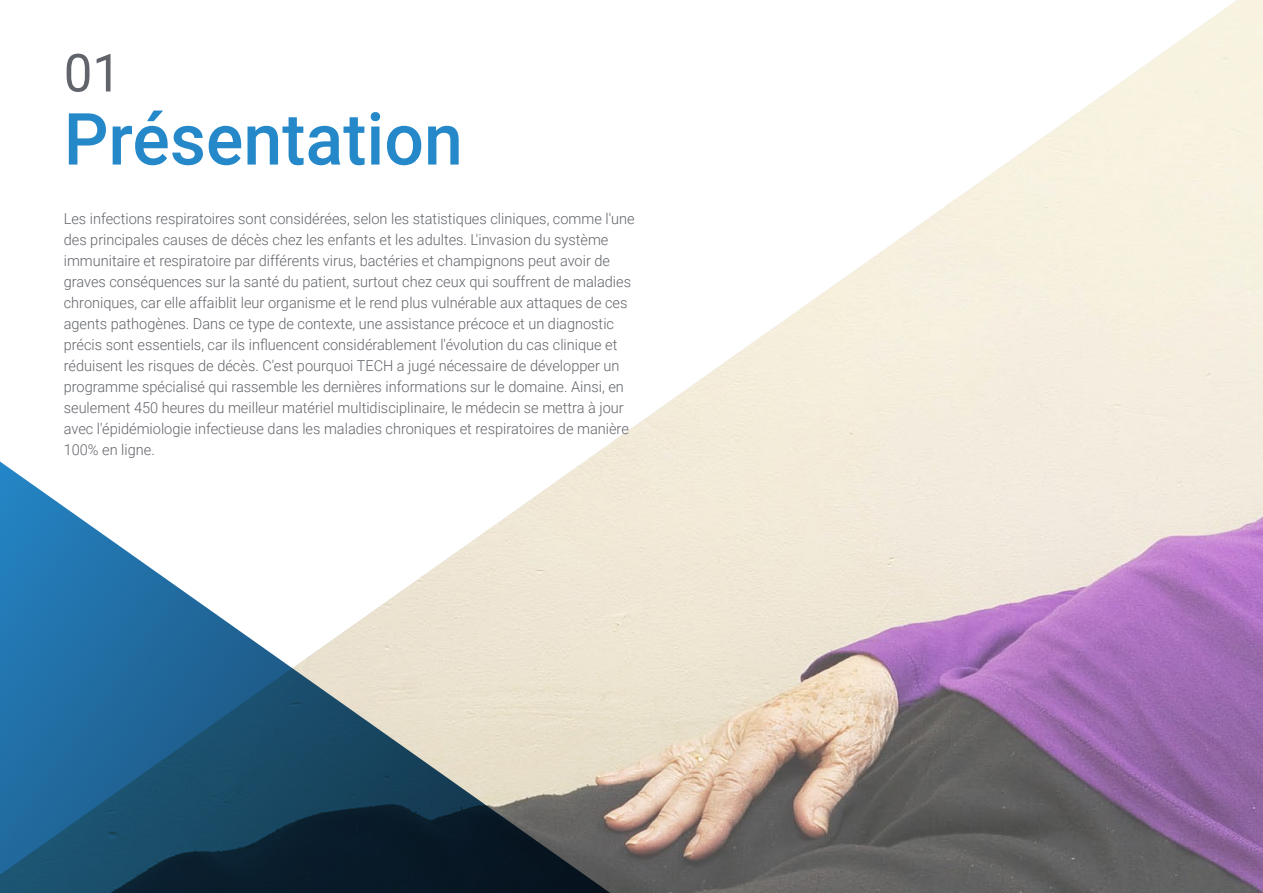
<style>
.page{position:relative;width:1263px;height:893px;background:#fff}
.page>*{position:absolute;margin:0;border:0;box-sizing:border-box;transform-origin:0 0}
.t1{font:500 72px "Roboto";color:#2488c9}
.t2{font:52.5px "Roboto";color:#61646a}
.t3{font:300 15px/21px "Roboto";color:#61646a}
</style>
<div class="page">
<img style="left:607px;top:0;width:656px;height:893px">
<svg style="left:0;top:446px;width:640px;height:447px"></svg>
<h2 class="t2" style="left:64px;top:36px;width:59px">01</h2>
<h1 class="t1" style="left:64px;top:89px;width:401px">Présentation</h1>
<p class="t3" style="left:64px;top:207px;width:572px">Les infections respiratoires sont considérées, selon les statistiques cliniques, comme l'une des principales causes de décès chez les enfants et les adultes. L'invasion du système immunitaire et respiratoire par différents virus, bactéries et champignons peut avoir de graves conséquences sur la santé du patient, surtout chez ceux qui souffrent de maladies chroniques, car elle affaiblit leur organisme et le rend plus vulnérable aux attaques de ces agents pathogènes. Dans ce type de contexte, une assistance précoce et un diagnostic précis sont essentiels, car ils influencent considérablement l'évolution du cas clinique et réduisent les risques de décès. C'est pourquoi TECH a jugé nécessaire de développer un programme spécialisé qui rassemble les dernières informations sur le domaine. Ainsi, en seulement 450 heures du meilleur matériel multidisciplinaire, le médecin se mettra à jour avec l'épidémiologie infectieuse dans les maladies chroniques et respiratoires de manière 100% en ligne.</p>
</div>
